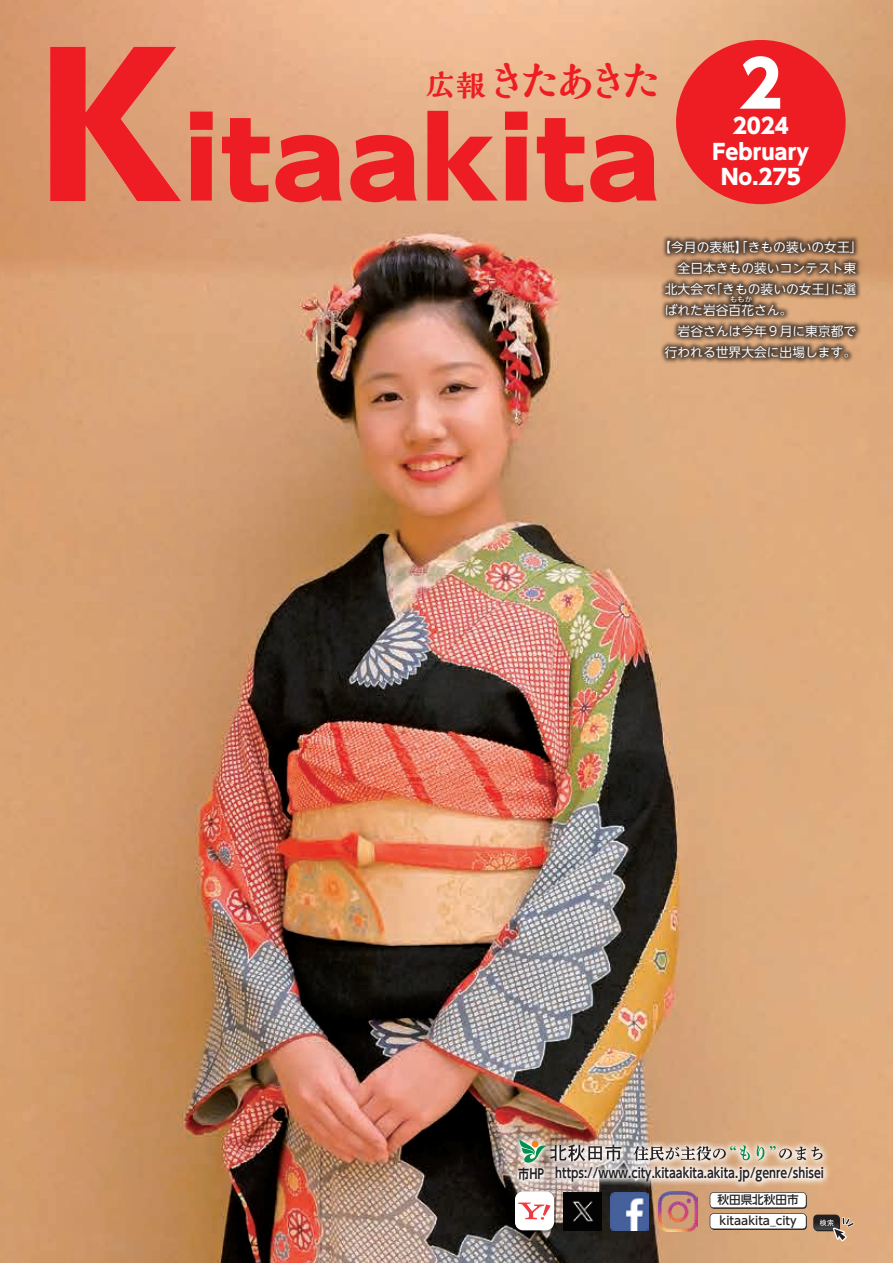
<style>
.page{position:relative;width:893px;height:1263px;background:#fff}
.page>*{position:absolute;margin:0;border:0;box-sizing:border-box;transform-origin:0 0}
.t1{font:800 106.35px "UD Shin Go NT Pro";color:#ee1d23;scale:1.14 1}
.t2{font:800 63.75px "UD Shin Go NT Pro";color:#fff}
.t3{font:800 42.45px "Kaimin So Std";letter-spacing:-.22em;color:#ee1d23}
.t4{font:800 21.3px/25.5px "UD Shin Go NT Pro";color:#fff;text-align:center}
.t5{font:700 13.5px "UD Shin Go Pro De";color:#231f20;scale:.82 1}
.t6{font:12.75px/21px "UD Shin Go NT Pro";color:#fff}
.t7{font:500 11.55px "UD Shin Go Pro";color:#231f20}
.t8{font:7.5px "UD Shin Go NT Pro";color:#fff}
.s1{font-size:191.4px;color:#fff}
.s2{font-size:29.7px}
</style>
<div class="page">
<img style="left:0;top:0;width:893px;height:1263px">
<div style="left:676px;top:40px;width:170px;height:164px;background:#ee1d23;border-radius:50%"></div>
<img style="left:463px;top:1084px;width:416px;height:155px">
<svg style="left:519px;top:1139px;width:102px;height:25px;background:#aaa89b"></svg>
<svg style="left:634px;top:1145px;width:116px;height:15px;background:#b7b0a3"></svg>
<svg style="left:757px;top:1145px;width:7px;height:15px"></svg>
<svg style="left:770px;top:1146px;width:52px;height:14px"></svg>
<svg style="left:813px;top:1171px;width:42px;height:92px;background:#caa07a"></svg>
<svg style="left:711px;top:1214px;width:96px;height:16px"></svg>
<svg style="left:711px;top:1193px;width:96px;height:16px"></svg>
<svg style="left:710px;top:1192px;width:96px;height:37px"></svg>
<img style="left:514px;top:1191px;width:41px;height:41px">
<div style="left:515px;top:1191px;width:39px;height:39px;background:#fff;border-radius:8px"></div>
<svg style="left:518px;top:1202px;width:33px;height:18px"></svg>
<img style="left:611px;top:1192px;width:38px;height:39px">
<img style="left:658px;top:1192px;width:40px;height:39px">
<img style="left:563px;top:1192px;width:38px;height:39px">
<img style="left:608px;top:184px;width:285px;height:234px">
<img style="left:674px;top:239px;width:135px;height:122px">
<h1 class="t1" style="left:40px;top:73px;width:547px"><span class="s1">K</span>itaakita</h1>
<h3 class="t3" style="left:426px;top:51px;width:238px"><span class="s2">広報</span>きたあきた</h3>
<h2 class="t2" style="left:729px;top:32px;width:65px">２</h2>
<h3 class="t4" style="left:712px;top:113px;width:103px">2024<br>Februarｙ<br>No.27５</h3>
<p class="t6" style="left:665px;top:236px;width:199px;text-indent:-6px">【今月の表紙】「きもの装いの女王」　全日本きもの装いコンテスト東北大会で「きもの装いの女王」に選ばれた岩谷百花さん。<br>　岩谷さんは今年９月に東京都で行われる世界大会に出場します。</p>
<p class="t8" style="left:730px;top:293px;width:24px">ももか</p>
<p class="t5" style="left:518px;top:1162px;width:374px">市HP　https://www.city.kitaakita.akita.jp/genre/shisei</p>
<p class="t7" style="left:719px;top:1211px;width:79px">kitaakita_city</p>
<p class="t7" style="left:717px;top:1190px;width:83px">秋田県北秋田市</p>
</div>
